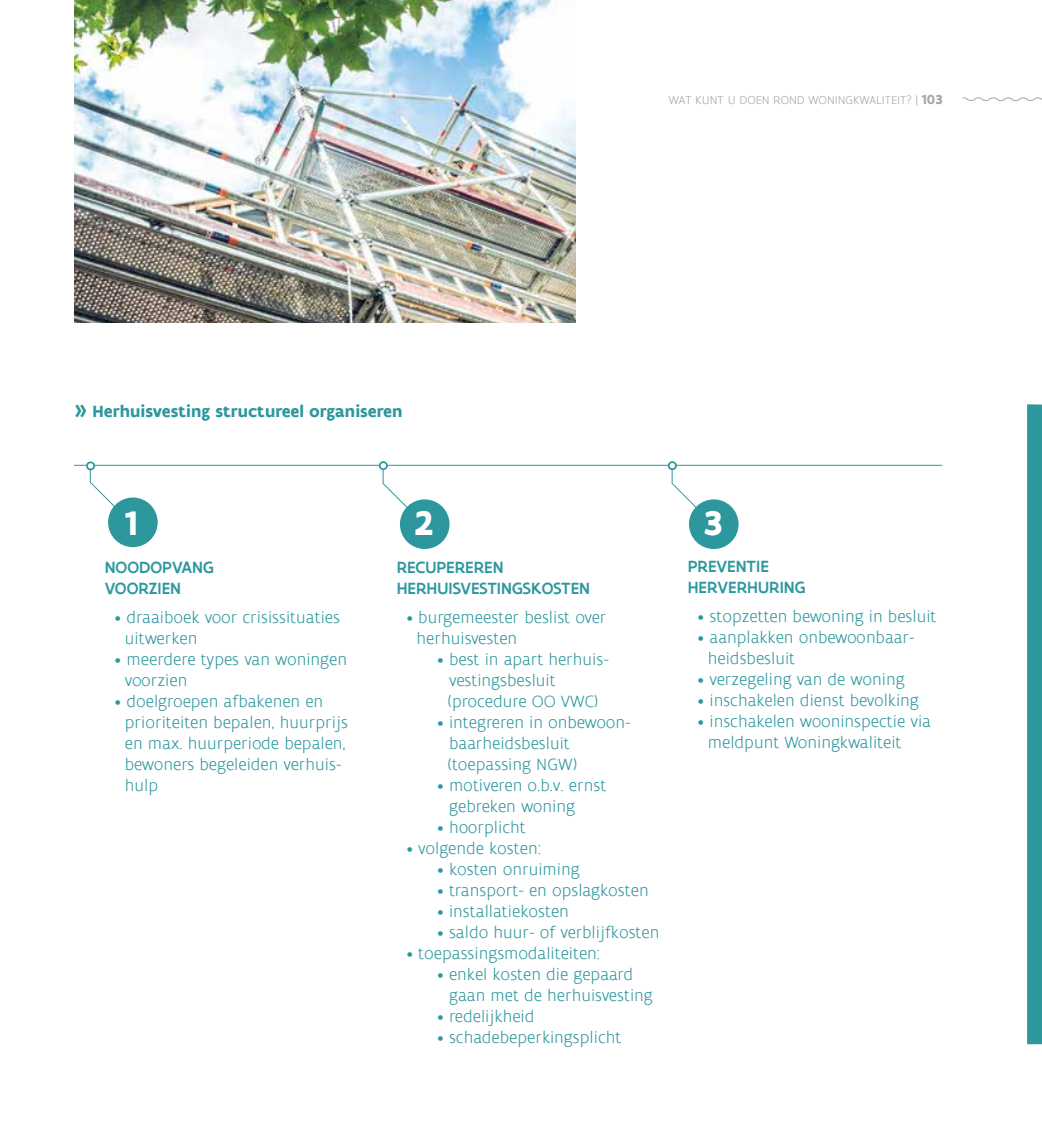
<style>
.page{position:relative;width:1042px;height:1141px;background:#fff}
.page>*{position:absolute;margin:0;border:0;box-sizing:border-box;transform-origin:0 0}
.t1{font:700 36.75px "Flanders Art Sans";color:#fff}
.t2{font:300 17.5px/21px "Flanders Art Sans";color:#2d979e}
.t3{font:500 17.5px/21px "Flanders Art Sans";color:#2d979e}
.t4{font:700 17.5px "Flanders Art Sans";color:#2d979e}
.t5{font:300 12.25px "Flanders Art Sans";color:#a6a5a5}
.s1{font-weight:700;font-size:14px}
</style>
<div class="page">
<hr style="left:74px;top:465px;width:868px;height:1px;background:#2d979e">
<svg style="left:90px;top:465px;width:42px;height:53px"></svg>
<div style="left:87px;top:462px;width:7px;height:7px;background:#fff;border-radius:50%"></div>
<div style="left:86px;top:461px;width:9px;height:9px;border:2px solid #2d979e;border-radius:50%"></div>
<svg style="left:383px;top:465px;width:42px;height:60px"></svg>
<div style="left:380px;top:462px;width:7px;height:7px;background:#fff;border-radius:50%"></div>
<div style="left:379px;top:461px;width:9px;height:9px;border:2px solid #2d979e;border-radius:50%"></div>
<div style="left:108px;top:498px;width:50px;height:49px;background:#2d979e;border-radius:50%"></div>
<div style="left:400px;top:499px;width:49px;height:50px;background:#2d979e;border-radius:50%"></div>
<svg style="left:672px;top:465px;width:42px;height:54px"></svg>
<div style="left:669px;top:462px;width:7px;height:7px;background:#fff;border-radius:50%"></div>
<div style="left:668px;top:461px;width:9px;height:9px;border:2px solid #2d979e;border-radius:50%"></div>
<div style="left:689px;top:499px;width:49px;height:50px;background:#2d979e;border-radius:50%"></div>
<img style="left:74px;top:0;width:501px;height:322px">
<svg style="left:962px;top:97px;width:80px;height:4px"></svg>
<div style="left:1027px;top:404px;width:15px;height:640px;background:#2d979e"></div>
<p class="t5" style="left:669px;top:93px;width:275px">WAT KUNT U DOEN ROND WONINGKWALITEIT? | <span class="s1">103</span></p>
<p class="t4" style="left:74px;top:401px;width:329px">» Herhuisvesting structureel organiseren</p>
<h1 class="t1" style="left:124px;top:500px;width:16px">1</h1>
<h1 class="t1" style="left:414px;top:500px;width:21px">2</h1>
<p class="t3" style="left:397px;top:557px;width:195px">RECUPEREREN<br>HERHUISVESTINGSKOSTEN</p>
<p class="t2" style="left:417px;top:607px;width:191px;text-indent:-10px">• burgemeester beslist over herhuisvesten</p>
<p class="t2" style="left:447px;top:649px;width:163px;text-indent:-10px">• best in apart herhuis&shy;vestingsbesluit (procedure OO VWC)</p>
<p class="t2" style="left:447px;top:712px;width:185px;text-indent:-10px">• integreren in onbewoon&shy;baarheidsbesluit (toepassing NGW)</p>
<p class="t2" style="left:449px;top:775px;width:159px;text-indent:-12px">• motiveren o.b.v. ernst gebreken woning</p>
<p class="t2" style="left:437px;top:817px;width:90px">• hoorplicht</p>
<p class="t2" style="left:406px;top:838px;width:136px">• volgende kosten:</p>
<p class="t2" style="left:437px;top:859px;width:144px">• kosten onruiming</p>
<p class="t2" style="left:437px;top:880px;width:213px">• transport- en opslagkosten</p>
<p class="t2" style="left:437px;top:901px;width:133px">• installatiekosten</p>
<p class="t2" style="left:437px;top:922px;width:224px">• saldo huur- of verblijfkosten</p>
<p class="t2" style="left:406px;top:943px;width:195px">• toepassingsmodaliteiten:</p>
<p class="t2" style="left:449px;top:964px;width:205px;text-indent:-12px">• enkel kosten die gepaard gaan met de herhuisvesting</p>
<p class="t2" style="left:437px;top:1006px;width:99px">• redelijkheid</p>
<p class="t2" style="left:437px;top:1027px;width:186px">• schadebeperkingsplicht</p>
<p class="t3" style="left:105px;top:557px;width:111px">NOODOPVANG<br>VOORZIEN</p>
<p class="t2" style="left:125px;top:607px;width:217px;text-indent:-10px">• draaiboek voor crisissituaties uitwerken</p>
<p class="t2" style="left:125px;top:649px;width:224px;text-indent:-10px">• meerdere types van woningen voorzien</p>
<p class="t2" style="left:125px;top:691px;width:225px;text-indent:-10px">• doelgroepen afbakenen en prioriteiten bepalen, huurprijs en max. huurperiode bepalen, bewoners begeleiden verhuis&shy;hulp</p>
<h1 class="t1" style="left:703px;top:500px;width:21px">3</h1>
<p class="t3" style="left:688px;top:556px;width:119px">PREVENTIE<br>HERVERHURING</p>
<p class="t2" style="left:697px;top:607px;width:240px">• stopzetten bewoning in besluit</p>
<p class="t2" style="left:708px;top:628px;width:208px;text-indent:-10px">• aanplakken onbewoonbaar&shy;heidsbesluit</p>
<p class="t2" style="left:697px;top:670px;width:209px">• verzegeling van de woning</p>
<p class="t2" style="left:697px;top:691px;width:223px">• inschakelen dienst bevolking</p>
<p class="t2" style="left:708px;top:712px;width:225px;text-indent:-10px">• inschakelen wooninspectie via meldpunt Woningkwaliteit</p>
</div>
